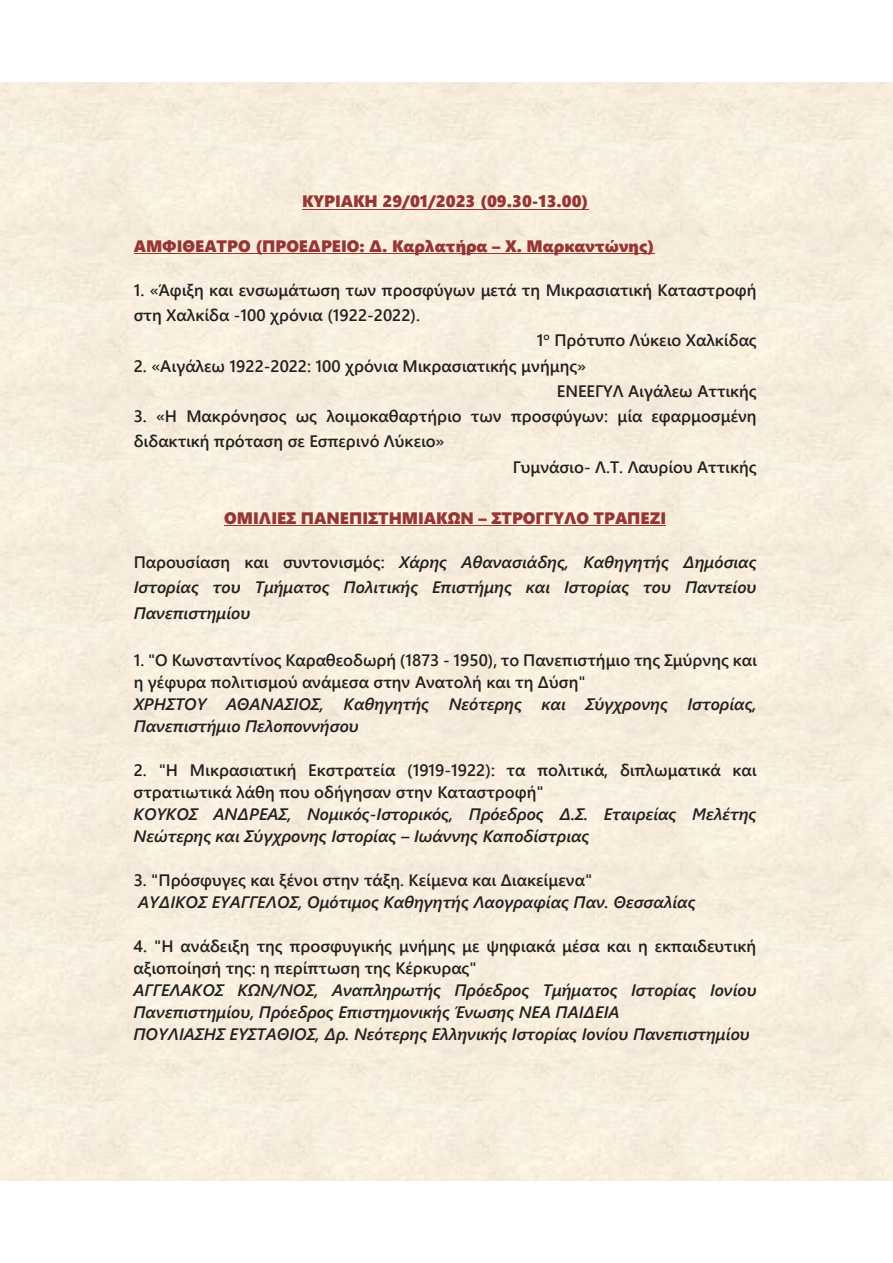
<style>
.page{position:relative;width:893px;height:1263px;background:#fff}
.page>*{position:absolute;margin:0;border:0;box-sizing:border-box;transform-origin:0 0}
.t1{font:600 16.65px "Segoe UI";color:#221f1f}
.t2{font:600 16.5px/21.9px "Segoe UI";color:#221f1f}
.t3{font:italic 600 16.5px/25.3px "Segoe UI";color:#221f1f}
.t4{font:16.5px "Segoe UI Black";color:#943634}
.s1{font-style:normal}
</style>
<div class="page">
<div style="left:0;top:82px;width:893px;height:1099px;background:#f8eddd"></div>
<hr style="left:302px;top:209px;width:286px;height:1px;background:#943634">
<hr style="left:134px;top:253px;width:520px;height:1px;background:#943634">
<hr style="left:224px;top:525px;width:442px;height:1px;background:#943634">
<p class="t4" style="left:302px;top:189px;width:288px">ΚΥΡΙΑΚΗ 29/01/2023 (09.30-13.00)</p>
<p class="t4" style="left:134px;top:234px;width:522px">ΑΜΦΙΘΕΑΤΡΟ (ΠΡΟΕΔΡΕΙΟ: Δ. Καρλατήρα – Χ. Μαρκαντώνης)</p>
<p class="t2" style="left:134px;top:281px;width:625px">1. «Άφιξη και ενσωμάτωση των προσφύγων μετά τη Μικρασιατική Καταστροφή</p>
<p class="t2" style="left:134px;top:303px;width:288px">στη Χαλκίδα -100 χρόνια (1922-2022).</p>
<p class="t2" style="left:537px;top:331px;width:221px">1<sup>ο</sup> Πρότυπο Λύκειο Χαλκίδας</p>
<p class="t1" style="left:134px;top:359px;width:454px">2. «Αιγάλεω 1922-2022: 100 χρόνια Μικρασιατικής μνήμης»</p>
<p class="t2" style="left:557px;top:379px;width:201px">ΕΝΕΕΓΥΛ Αιγάλεω Αττικής</p>
<p class="t2" style="left:134px;top:407px;width:625px">3. «Η Μακρόνησος ως λοιμοκαθαρτήριο των προσφύγων: μία εφαρμοσμένη</p>
<p class="t2" style="left:134px;top:429px;width:312px">διδακτική πρόταση σε Εσπερινό Λύκειο»</p>
<p class="t2" style="left:513px;top:454px;width:246px">Γυμνάσιο- Λ.Τ. Λαυρίου Αττικής</p>
<p class="t4" style="left:224px;top:506px;width:443px">ΟΜΙΛΙΕΣ ΠΑΝΕΠΙΣΤΗΜΙΑΚΩΝ – ΣΤΡΟΓΓΥΛΟ ΤΡΑΠΕΖΙ</p>
<p class="t3" style="left:134px;top:547px;width:625px;text-align:justify"><span class="s1">Παρουσίαση και συντονισμός:</span> Χάρης Αθανασιάδης, Καθηγητής Δημόσιας Ιστορίας του Τμήματος Πολιτικής Επιστήμης και Ιστορίας του Παντείου Πανεπιστημίου</p>
<p class="t2" style="left:134px;top:651px;width:625px">1. "Ο Κωνσταντίνος Καραθεοδωρή (1873 - 1950), το Πανεπιστήμιο της Σμύρνης και η γέφυρα πολιτισμού ανάμεσα στην Ανατολή και τη Δύση"</p>
<p class="t3" style="left:134px;top:690px;width:624px;line-height:22.2px">ΧΡΗΣΤΟΥ ΑΘΑΝΑΣΙΟΣ, Καθηγητής Νεότερης και Σύγχρονης Ιστορίας,<br>Πανεπιστήμιο Πελοποννήσου</p>
<p class="t2" style="left:134px;top:761px;width:625px">2. "Η Μικρασιατική Εκστρατεία (1919-1922): τα πολιτικά, διπλωματικά και στρατιωτικά λάθη που οδήγησαν στην Καταστροφή"</p>
<p class="t3" style="left:134px;top:800px;width:624px;line-height:21.9px">ΚΟΥΚΟΣ ΑΝΔΡΕΑΣ, Νομικός-Ιστορικός, Πρόεδρος Δ.Σ. Εταιρείας Μελέτης<br>Νεώτερης και Σύγχρονης Ιστορίας – Ιωάννης Καποδίστριας</p>
<p class="t2" style="left:134px;top:871px;width:460px">3. "Πρόσφυγες και ξένοι στην τάξη. Κείμενα και Διακείμενα"</p>
<p class="t3" style="left:138px;top:887px;width:559px">ΑΥΔΙΚΟΣ ΕΥΑΓΓΕΛΟΣ, Ομότιμος Καθηγητής Λαογραφίας Παν. Θεσσαλίας</p>
<p class="t2" style="left:134px;top:937px;width:624px">4. "Η ανάδειξη της προσφυγικής μνήμης με ψηφιακά μέσα και η εκπαιδευτική αξιοποίησή της: η περίπτωση της Κέρκυρας"</p>
<p class="t3" style="left:134px;top:976px;width:625px;line-height:22px">ΑΓΓΕΛΑΚΟΣ ΚΩΝ/ΝΟΣ, Αναπληρωτής Πρόεδρος Τμήματος Ιστορίας Ιονίου<br>Πανεπιστημίου, Πρόεδρος Επιστημονικής Ένωσης ΝΕΑ ΠΑΙΔΕΙΑ<br>ΠΟΥΛΙΑΣΗΣ ΕΥΣΤΑΘΙΟΣ, Δρ. Νεότερης Ελληνικής Ιστορίας Ιονίου Πανεπιστημίου</p>
</div>
